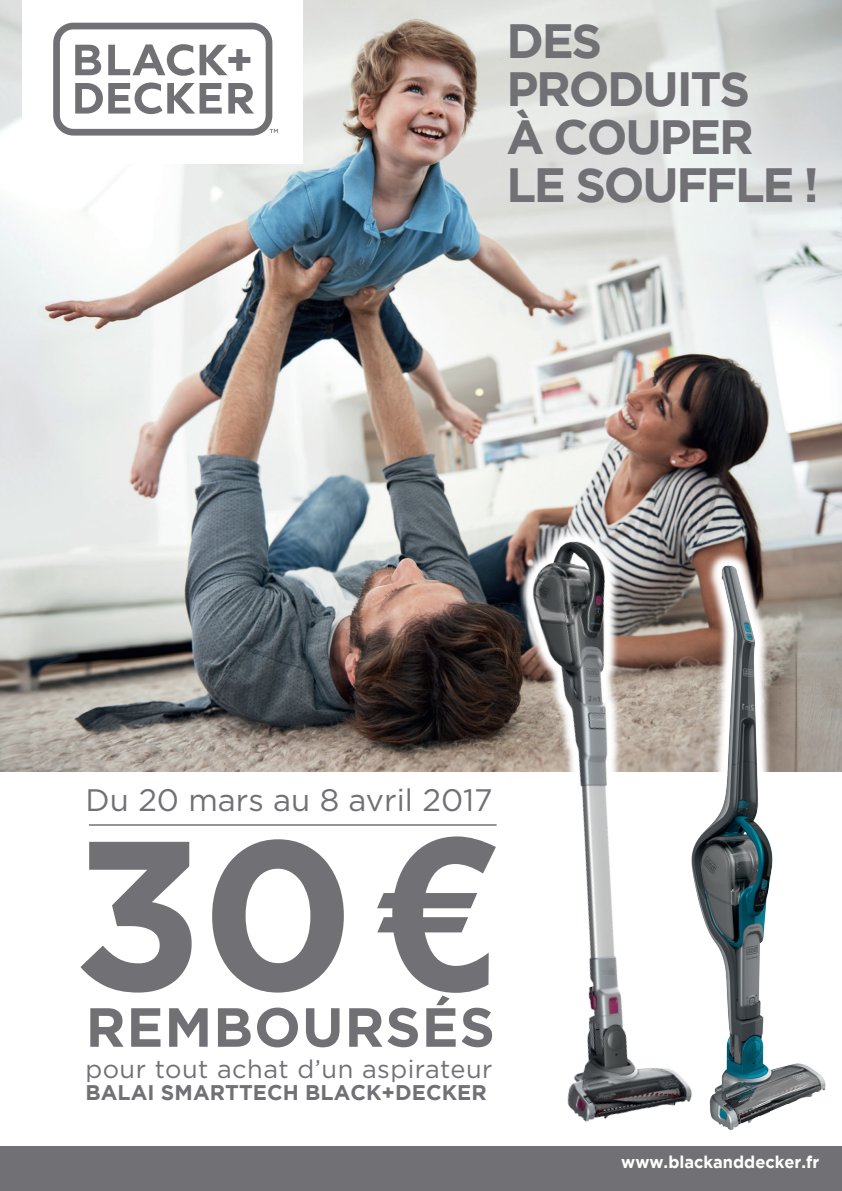
<style>
.page{position:relative;width:842px;height:1191px;background:#fff}
.page>*{position:absolute;margin:0;border:0;box-sizing:border-box;transform-origin:0 0}
.t1{font:700 211.6px "Gotham";color:#717074}
.t2{font:700 55px "Gotham";letter-spacing:.02em;color:#717074}
.t3{font:700 48px/48px "Gotham";letter-spacing:-.045em;color:#717074}
.t4{font:31px "Gotham";color:#717074}
.t5{font:25.4px "Gotham";letter-spacing:.02em;color:#717074}
.t6{font:700 21.2px "Gotham";letter-spacing:.005em;color:#717074}
.t7{font:700 17px "Gotham";color:#fff}
</style>
<div class="page">
<img style="left:0;top:0;width:842px;height:772px">
<img style="left:447px;top:533px;width:195px;height:589px">
<img style="left:642px;top:529px;width:200px;height:601px">
<div style="left:23px;top:0;width:280px;height:164px;background:#fff"></div>
<svg style="left:53px;top:23px;width:225px;height:113px"></svg>
<div style="left:0;top:1146px;width:842px;height:45px;background:#717074"></div>
<hr style="left:89px;top:824px;width:408px;height:1px;background:#717074">
<svg style="left:377px;top:836px;width:119px;height:156px"></svg>
<p class="t3" style="left:506px;top:15px;width:314px">DES<br>PRODUITS<br>À COUPER<br>LE SOUFFLE !</p>
<p class="t4" style="left:86px;top:780px;width:409px">Du 20 mars au 8 avril 2017</p>
<h1 class="t1" style="left:72px;top:792px;width:284px">30</h1>
<p class="t2" style="left:86px;top:995px;width:411px">REMBOURSÉS</p>
<p class="t5" style="left:85px;top:1052px;width:409px">pour tout achat d’un aspirateur</p>
<p class="t6" style="left:85px;top:1080px;width:403px">BALAI SMARTTECH BLACK+DECKER</p>
<p class="t7" style="left:621px;top:1151px;width:200px">www.blackanddecker.fr</p>
</div>
